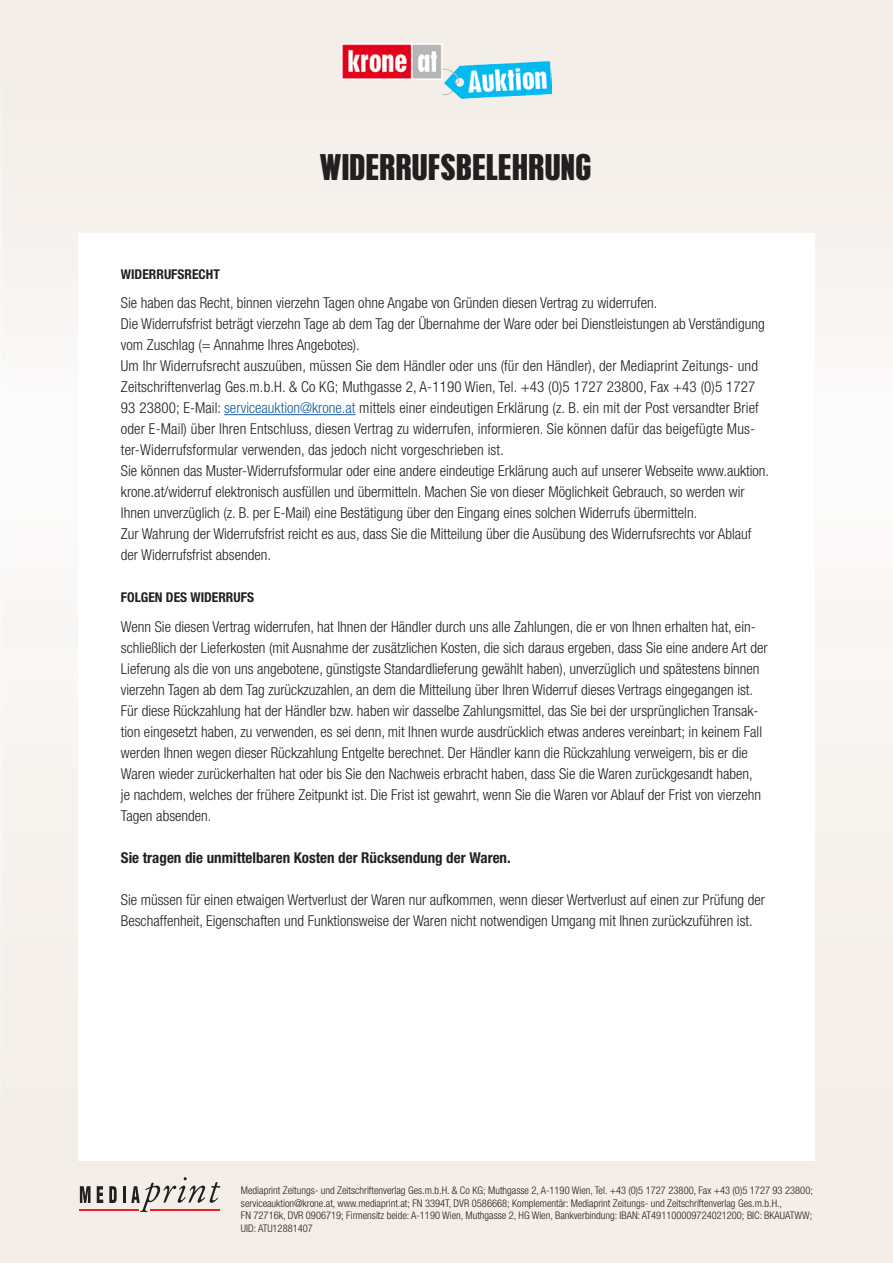
<style>
.page{position:relative;width:893px;height:1263px;background:#fff}
.page>*{position:absolute;margin:0;border:0;box-sizing:border-box;transform-origin:0 0}
.t1{font:700 condensed 36px "Placard Krone";color:#231f20}
.t2{font:300 condensed 15px/21px "Helvetica Neue";color:#231f20}
.t3{font:700 condensed 15px "Helvetica Neue";color:#231f20}
.t4{font:700 condensed 13.5px "Helvetica Neue";color:#231f20}
.t5{font:300 condensed 10.5px/12.8px "Helvetica Neue";color:#231f20}
.s1{color:#175d9e}
</style>
<div class="page">
<div style="left:0;top:10px;width:893px;height:1253px;background:#f4eee8"></div>
<div style="left:0;top:0;width:893px;height:649px;background:#f4eee8"></div>
<svg style="left:80px;top:1186px;width:10px;height:17px"></svg>
<svg style="left:97px;top:1186px;width:6px;height:17px"></svg>
<svg style="left:109px;top:1186px;width:8px;height:17px"></svg>
<hr style="left:123px;top:1186px;width:3px;height:17px;background:#231f20">
<svg style="left:131px;top:1177px;width:89px;height:35px"></svg>
<hr style="left:79px;top:1209px;width:60px;height:2px;background:#ee1d23">
<hr style="left:150px;top:1209px;width:70px;height:2px;background:#ee1d23">
<div style="left:78px;top:234px;width:736px;height:927px;background:#fff"></div>
<img style="left:341px;top:43px;width:211px;height:55px">
<hr style="left:224px;top:414px;width:132px;height:1px;background:#175d9e">
<p class="t1" style="left:320px;top:147px;width:273px">WIDERRUFSBELEHRUNG</p>
<p class="t4" style="left:121px;top:266px;width:100px">WIDERRUFSRECHT</p>
<p class="t2" style="left:121px;top:292px;width:538px">Sie haben das Recht, binnen vierzehn Tagen ohne Angabe von Gründen diesen Vertrag zu widerrufen.</p>
<p class="t2" style="left:121px;top:313px;width:645px">Die Widerrufsfrist beträgt vierzehn Tage ab dem Tag der Übernahme der Ware oder bei Dienstleistungen ab Verständigung vom Zuschlag (= Annahme Ihres Angebotes).</p>
<p class="t2" style="left:121px;top:355px;width:639px">Um Ihr Widerrufsrecht auszuüben, müssen Sie dem Händler oder uns (für den Händler), der Mediaprint Zeitungs- und Zeitschriftenverlag Ges.m.b.H. &amp; Co KG; Muthgasse 2, A-1190 Wien, Tel. +43 (0)5 1727 23800, Fax +43 (0)5 1727<br>93 23800; E-Mail: <span class="s1">serviceauktion@krone.at</span> mittels einer eindeutigen Erklärung (z. B. ein mit der Post versandter Brief oder E-Mail) über Ihren Entschluss, diesen Vertrag zu widerrufen, informieren. Sie können dafür das beigefügte Mus&shy;ter-Widerrufsformular verwenden, das jedoch nicht vorgeschrieben ist.</p>
<p class="t2" style="left:121px;top:460px;width:650px">Sie können das Muster-Widerrufsformular oder eine andere eindeutige Erklärung auch auf unserer Webseite www.auktion. krone.at/widerruf elektronisch ausfüllen und übermitteln. Machen Sie von dieser Möglichkeit Gebrauch, so werden wir<br>Ihnen unverzüglich (z. B. per E-Mail) eine Bestätigung über den Eingang eines solchen Widerrufs übermitteln.</p>
<p class="t2" style="left:121px;top:523px;width:632px">Zur Wahrung der Widerrufsfrist reicht es aus, dass Sie die Mitteilung über die Ausübung des Widerrufsrechts vor Ablauf der Widerrufsfrist absenden.</p>
<p class="t4" style="left:121px;top:589px;width:135px">FOLGEN DES WIDERRUFS</p>
<p class="t2" style="left:121px;top:616px;width:648px">Wenn Sie diesen Vertrag widerrufen, hat Ihnen der Händler durch uns alle Zahlungen, die er von Ihnen erhalten hat, ein&shy;schließlich der Lieferkosten (mit Ausnahme der zusätzlichen Kosten, die sich daraus ergeben, dass Sie eine andere Art der Lieferung als die von uns angebotene, günstigste Standardlieferung gewählt haben), unverzüglich und spätestens binnen vierzehn Tagen ab dem Tag zurückzuzahlen, an dem die Mitteilung über Ihren Widerruf dieses Vertrags eingegangen ist.<br>Für diese Rückzahlung hat der Händler bzw. haben wir dasselbe Zahlungsmittel, das Sie bei der ursprünglichen Transak&shy;tion eingesetzt haben, zu verwenden, es sei denn, mit Ihnen wurde ausdrücklich etwas anderes vereinbart; in keinem Fall werden Ihnen wegen dieser Rückzahlung Entgelte berechnet. Der Händler kann die Rückzahlung verweigern, bis er die Waren wieder zurückerhalten hat oder bis Sie den Nachweis erbracht haben, dass Sie die Waren zurückgesandt haben,<br>je nachdem, welches der frühere Zeitpunkt ist. Die Frist ist gewahrt, wenn Sie die Waren vor Ablauf der Frist von vierzehn Tagen absenden.</p>
<p class="t3" style="left:121px;top:848px;width:391px">Sie tragen die unmittelbaren Kosten der Rücksendung der Waren.</p>
<p class="t2" style="left:121px;top:889px;width:646px">Sie müssen für einen etwaigen Wertverlust der Waren nur aufkommen, wenn dieser Wertverlust auf einen zur Prüfung der<br>Beschaffenheit, Eigenschaften und Funktionsweise der Waren nicht notwendigen Umgang mit Ihnen zurückzuführen ist.</p>
<p class="t5" style="left:241px;top:1183px;width:573px">Mediaprint Zeitungs- und Zeitschriftenverlag Ges.m.b.H. &amp; Co KG; Muthgasse 2, A-1190 Wien, Tel. +43 (0)5 1727 23800, Fax +43 (0)5 1727 93 23800; serviceauktion@krone.at, www.mediaprint.at; FN 3394T, DVR 0586668; Komplementär: Mediaprint Zeitungs- und Zeitschriftenverlag Ges.m.b.H.,<br>FN 72716k, DVR 0906719; Firmensitz beide: A-1190 Wien, Muthgasse 2, HG Wien, Bankverbindung: IBAN: AT491100009724021200; BIC: BKAUATWW; UID: ATU12881407</p>
</div>
